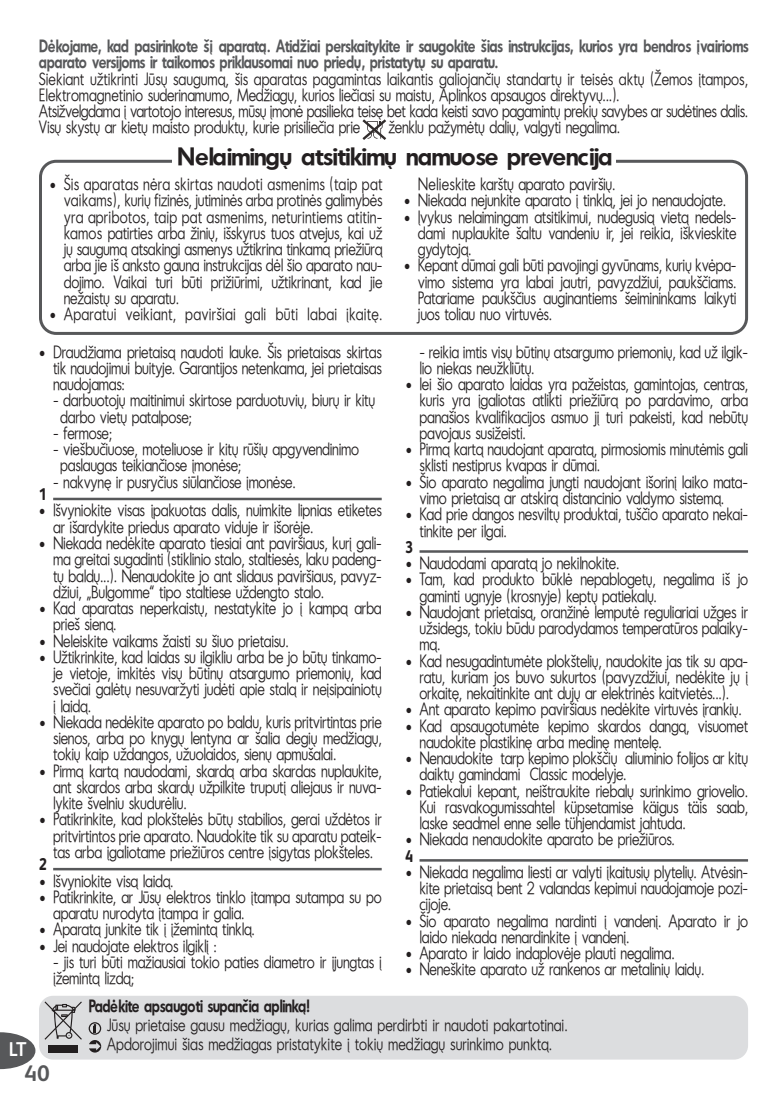
<style>
.page{position:relative;width:780px;height:1106px;background:#fff}
.page>*{position:absolute;margin:0;border:0;box-sizing:border-box;transform-origin:0 0}
.t1{font:700 24px "Veran Est";letter-spacing:-.06em;color:#231f20}
.t2{font:700 22.5px "FS Albert";color:#57585a}
.t3{font:700 20px "FS Albert";color:#fff;scale:.9 1}
.t4{font:17px/16.2px "Veran Est";letter-spacing:-.02em;color:#231f20;text-align:justify;scale:.8 1}
.t5{font:700 17px/16.2px "Veran Est";letter-spacing:-.06em;color:#57585a;scale:.8 1}
.t6{font:17px/18.8px "Veran Est";color:#231f20;scale:.8 1}
.t7{font:17px "Veran Est";letter-spacing:.02em;color:#231f20;scale:.8 1}
.t8{font:700 17px "Veran Est";letter-spacing:-.04em;color:#231f20;scale:.8 1}
.t9{font:800 17px "FS Albert";color:#231f20;scale:.8 1}
.s1{font-family:"FS Albert";font-weight:300}
</style>
<div class="page">
<hr style="left:53px;top:498px;width:328px;height:2px;background:#57585a">
<hr style="left:53px;top:868px;width:328px;height:2px;background:#57585a">
<hr style="left:419px;top:550px;width:329px;height:3px;background:#57585a">
<hr style="left:419px;top:859px;width:329px;height:2px;background:#57585a">
<div style="left:39px;top:995px;width:709px;height:64px;background:#dcdddf;border-radius:14px"></div>
<svg style="left:44px;top:1001px;width:38px;height:38px"></svg>
<div style="left:48px;top:1045px;width:30px;height:7px;background:#231f20"></div>
<svg style="left:89px;top:1040px;width:12px;height:12px"></svg>
<svg style="left:89px;top:1022px;width:12px;height:12px"></svg>
<svg style="left:39px;top:160px;width:709px;height:175px"></svg>
<div style="left:172px;top:142px;width:444px;height:32px;background:#fff"></div>
<svg style="left:0;top:1032px;width:35px;height:37px"></svg>
<svg style="left:362px;top:119px;width:24px;height:21px"></svg>
<p class="t5" style="left:39px;top:38px;width:888px">Dėkojame, kad pasirinkote šį aparatą. Atidžiai perskaitykite ir saugokite šias instrukcijas, kurios yra bendros įvairioms aparato versijoms ir taikomos priklausomai nuo priedų, pristatytų su aparatu.</p>
<p class="t4" style="left:39px;top:70px;width:887px;text-align:left">Siekiant užtikrinti Jūsų saugumą, šis aparatas pagamintas laikantis galiojančių standartų ir teisės aktų (Žemos įtampos, Elektromagnetinio suderinamumo, Medžiagų, kurios liečiasi su maistu, Aplinkos apsaugos direktyvų...).<br>Atsižvelgdama į vartotojo interesus, mūsų įmonė pasilieka teisę bet kada keisti savo pagamintų prekių savybes ar sudėtines dalis.<br>Visų skystų ar kietų maisto produktų, kurie prisiliečia prie</p>
<p class="t4" style="left:388px;top:119px;width:291px">ženklu pažymėtų dalių, valgyti negalima.</p>
<h1 class="t1" style="left:177px;top:142px;width:437px">Nelaimingų atsitikimų namuose prevencija</h1>
<p class="t3" style="left:9px;top:1042px;width:21px">LT</p>
<p class="t4" style="left:64px;top:176px;width:400px;text-indent:-14px"><span class="s1">•</span> Šis aparatas nėra skirtas naudoti asmenims (taip pat vaikams), kurių fizinės, jutiminės arba protinės galimybės yra apribotos, taip pat asmenims, neturintiems atitin&shy;kamos patirties arba žinių, išskyrus tuos atvejus, kai už jų saugumą atsakingi asmenys užtikrina tinkamą priežiūrą arba jie iš anksto gauna instrukcijas dėl šio aparato nau&shy;dojimo. Vaikai turi būti prižiūrimi, užtikrinant, kad jie nežaistų su aparatu.</p>
<p class="t7" style="left:50px;top:304px;width:417px"><span class="s1">•</span> Aparatui veikiant, paviršiai gali būti labai įkaitę.</p>
<p class="t4" style="left:53px;top:343px;width:412px;text-indent:-14px"><span class="s1">•</span> Draudžiama prietaisą naudoti lauke. Šis prietaisas skirtas tik naudojimui buityje. Garantijos netenkama, jei prietaisas naudojamas:</p>
<p class="t4" style="left:60px;top:392px;width:395px;text-indent:-7px">- darbuotojų maitinimui skirtose parduotuvių, biurų ir kitų darbo vietų patalpose;</p>
<p class="t4" style="left:53px;top:425px;width:75px">- fermose;</p>
<p class="t4" style="left:60px;top:441px;width:375px;text-indent:-7px">- viešbučiuose, moteliuose ir kitų rūšių apgyvendinimo paslaugas teikiančiose įmonėse;</p>
<p class="t4" style="left:53px;top:473px;width:305px">- nakvynę ir pusryčius siūlančiose įmonėse.</p>
<p class="t9" style="left:39px;top:488px;width:11px">1</p>
<p class="t4" style="left:53px;top:502px;width:412px;text-indent:-14px"><span class="s1">•</span> Išvyniokite visas įpakuotas dalis, nuimkite lipnias etiketes ar išardykite priedus aparato viduje ir išorėje.</p>
<p class="t4" style="left:53px;top:535px;width:412px;text-indent:-14px"><span class="s1">•</span> Niekada nedėkite aparato tiesiai ant paviršiaus, kurį gali&shy;ma greitai sugadinti (stiklinio stalo, staltiesės, laku padeng&shy;tų baldų...). Nenaudokite jo ant slidaus paviršiaus, pavyz&shy;džiui, „Bulgomme“ tipo staltiese uždengto stalo.</p>
<p class="t4" style="left:53px;top:600px;width:412px;text-indent:-14px"><span class="s1">•</span> Kad aparatas neperkaistų, nestatykite jo į kampą arba prieš sieną.</p>
<p class="t4" style="left:39px;top:632px;width:314px"><span class="s1">•</span> Neleiskite vaikams žaisti su šiuo prietaisu.</p>
<p class="t4" style="left:53px;top:648px;width:412px;text-indent:-14px"><span class="s1">•</span> Užtikrinkite, kad laidas su ilgikliu arba be jo būtų tinkamo&shy;je vietoje, imkitės visų būtinų atsargumo priemonių, kad svečiai galėtų nesuvaržyti judėti apie stalą ir neįsipainiotų į laidą.</p>
<p class="t4" style="left:53px;top:713px;width:412px;text-indent:-14px"><span class="s1">•</span> Niekada nedėkite aparato po baldu, kuris pritvirtintas prie sienos, arba po knygų lentyna ar šalia degių medžiagų, tokių kaip uždangos, užuolaidos, sienų apmušalai.</p>
<p class="t4" style="left:53px;top:762px;width:412px;text-indent:-14px"><span class="s1">•</span> Pirmą kartą naudodami, skardą arba skardas nuplaukite, ant skardos arba skardų užpilkite truputį aliejaus ir nuva&shy;lykite švelniu skudurėliu.</p>
<p class="t4" style="left:53px;top:811px;width:412px;text-indent:-14px"><span class="s1">•</span> Patikrinkite, kad plokštelės būtų stabilios, gerai uždėtos ir pritvirtintos prie aparato. Naudokite tik su aparatu pateik&shy;tas arba įgaliotame priežiūros centre įsigytas plokšteles.</p>
<p class="t9" style="left:39px;top:858px;width:11px">2</p>
<p class="t4" style="left:39px;top:872px;width:170px"><span class="s1">•</span> Išvyniokite visą laidą.</p>
<p class="t4" style="left:53px;top:888px;width:412px;text-indent:-14px"><span class="s1">•</span> Patikrinkite, ar Jūsų elektros tinklo įtampa sutampa su po aparatu nurodyta įtampa ir galia.</p>
<p class="t4" style="left:39px;top:921px;width:271px"><span class="s1">•</span> Aparatą junkite tik į įžemintą tinklą.</p>
<p class="t4" style="left:39px;top:937px;width:224px"><span class="s1">•</span> Jei naudojate elektros ilgiklį :</p>
<p class="t4" style="left:53px;top:953px;width:412px">- jis turi būti mažiausiai tokio paties diametro ir įjungtas į įžemintą lizdą;</p>
<p class="t4" style="left:418px;top:176px;width:248px">Nelieskite karštų aparato paviršių.</p>
<p class="t4" style="left:403px;top:192px;width:404px"><span class="s1">•</span> Niekada nejunkite aparato į tinklą, jei jo nenaudojate.</p>
<p class="t4" style="left:418px;top:208px;width:400px;text-indent:-14px"><span class="s1">•</span> Įvykus nelaimingam atsitikimui, nudegusią vietą nedels&shy;dami nuplaukite šaltu vandeniu ir, jei reikia, iškvieskite gydytoją.</p>
<p class="t4" style="left:418px;top:257px;width:400px;text-indent:-14px"><span class="s1">•</span> Kepant dūmai gali būti pavojingi gyvūnams, kurių kvėpa&shy;vimo sistema yra labai jautri, pavyzdžiui, paukščiams.<br>Patariame paukščius auginantiems šeimininkams laikyti juos toliau nuo virtuvės.</p>
<p class="t4" style="left:419px;top:343px;width:412px">- reikia imtis visų būtinų atsargumo priemonių, kad už ilgik&shy;lio niekas neužkliūtų.</p>
<p class="t4" style="left:419px;top:376px;width:412px;text-indent:-14px"><span class="s1">•</span> Iei šio aparato laidas yra pažeistas, gamintojas, centras, kuris yra įgaliotas atlikti priežiūrą po pardavimo, arba panašios kvalifikacijos asmuo jį turi pakeisti, kad nebūtų pavojaus susižeisti.</p>
<p class="t4" style="left:419px;top:441px;width:412px;text-indent:-14px"><span class="s1">•</span> Pirmą kartą naudojant aparatą, pirmosiomis minutėmis gali sklisti nestiprus kvapas ir dūmai.</p>
<p class="t4" style="left:405px;top:473px;width:430px;text-align:center"><span class="s1">•</span> Šio aparato negalima jungti naudojant išorinį laiko mata&shy;vimo prietaisą ar atskirą distancinio valdymo sistemą.</p>
<p class="t4" style="left:419px;top:506px;width:412px;text-indent:-14px"><span class="s1">•</span> Kad prie dangos nesviltų produktai, tuščio aparato nekai&shy;tinkite per ilgai.</p>
<p class="t9" style="left:405px;top:540px;width:11px">3</p>
<p class="t4" style="left:405px;top:555px;width:269px"><span class="s1">•</span> Naudodami aparatą jo nekilnokite.</p>
<p class="t4" style="left:419px;top:571px;width:412px;text-indent:-14px"><span class="s1">•</span> Tam, kad produkto būklė nepablogetų, negalima iš jo gaminti ugnyje (krosnyje) keptų patiekalų.</p>
<p class="t4" style="left:419px;top:603px;width:412px;text-indent:-14px"><span class="s1">•</span> Naudojant prietaisą, oranžinė lemputė reguliariai užges ir užsidegs, tokiu būdu parodydamos temperatūros palaiky&shy;mą.</p>
<p class="t4" style="left:419px;top:652px;width:412px;text-indent:-14px"><span class="s1">•</span> Kad nesugadintumėte plokštelių, naudokite jas tik su apa&shy;ratu, kuriam jos buvo sukurtos (pavyzdžiui, nedėkite jų į orkaitę, nekaitinkite ant dujų ar elektrinės kaitvietės...).</p>
<p class="t4" style="left:405px;top:701px;width:422px"><span class="s1">•</span> Ant aparato kepimo paviršiaus nedėkite virtuvės įrankių.</p>
<p class="t4" style="left:419px;top:717px;width:412px;text-indent:-14px"><span class="s1">•</span> Kad apsaugotumėte kepimo skardos dangą, visuomet naudokite plastikinę arba medinę mentelę.</p>
<p class="t4" style="left:419px;top:750px;width:412px;text-indent:-14px"><span class="s1">•</span> Nenaudokite tarp kepimo plokščių aliuminio folijos ar kitų daiktų gamindami Classic modelyje.</p>
<p class="t4" style="left:419px;top:782px;width:412px;text-indent:-14px"><span class="s1">•</span> Patiekalui kepant, neištraukite riebalų surinkimo griovelio.<br>Kui rasvakogumissahtel küpsetamise käigus täis saab, laske seadmel enne selle tühjendamist jahtuda.</p>
<p class="t4" style="left:405px;top:831px;width:338px"><span class="s1">•</span> Niekada nenaudokite aparato be priežiūros.</p>
<p class="t9" style="left:405px;top:849px;width:11px">4</p>
<p class="t4" style="left:419px;top:863px;width:412px;text-indent:-14px"><span class="s1">•</span> Niekada negalima liesti ar valyti įkaitusių plytelių. Atvėsin&shy;kite prietaisą bent 2 valandas kepimui naudojamoje pozi&shy;cijoje.</p>
<p class="t4" style="left:419px;top:912px;width:412px;text-indent:-14px"><span class="s1">•</span> Šio aparato negalima nardinti į vandenį. Aparato ir jo laido niekada nenardinkite į vandenį.</p>
<p class="t4" style="left:405px;top:945px;width:338px"><span class="s1">•</span> Aparato ir laido indaplovėje plauti negalima.</p>
<p class="t4" style="left:405px;top:961px;width:375px"><span class="s1">•</span> Neneškite aparato už rankenos ar metalinių laidų.</p>
<p class="t8" style="left:89px;top:995px;width:278px">Padėkite apsaugoti supančia aplinką!</p>
<p class="t6" style="left:107px;top:1015px;width:577px">Jūsų prietaise gausu medžiagų, kurias galima perdirbti ir naudoti pakartotinai.<br>Apdorojimui šias medžiagas pristatykite į tokių medžiagų surinkimo punktą.</p>
<h2 class="t2" style="left:24px;top:1065px;width:27px">40</h2>
</div>
